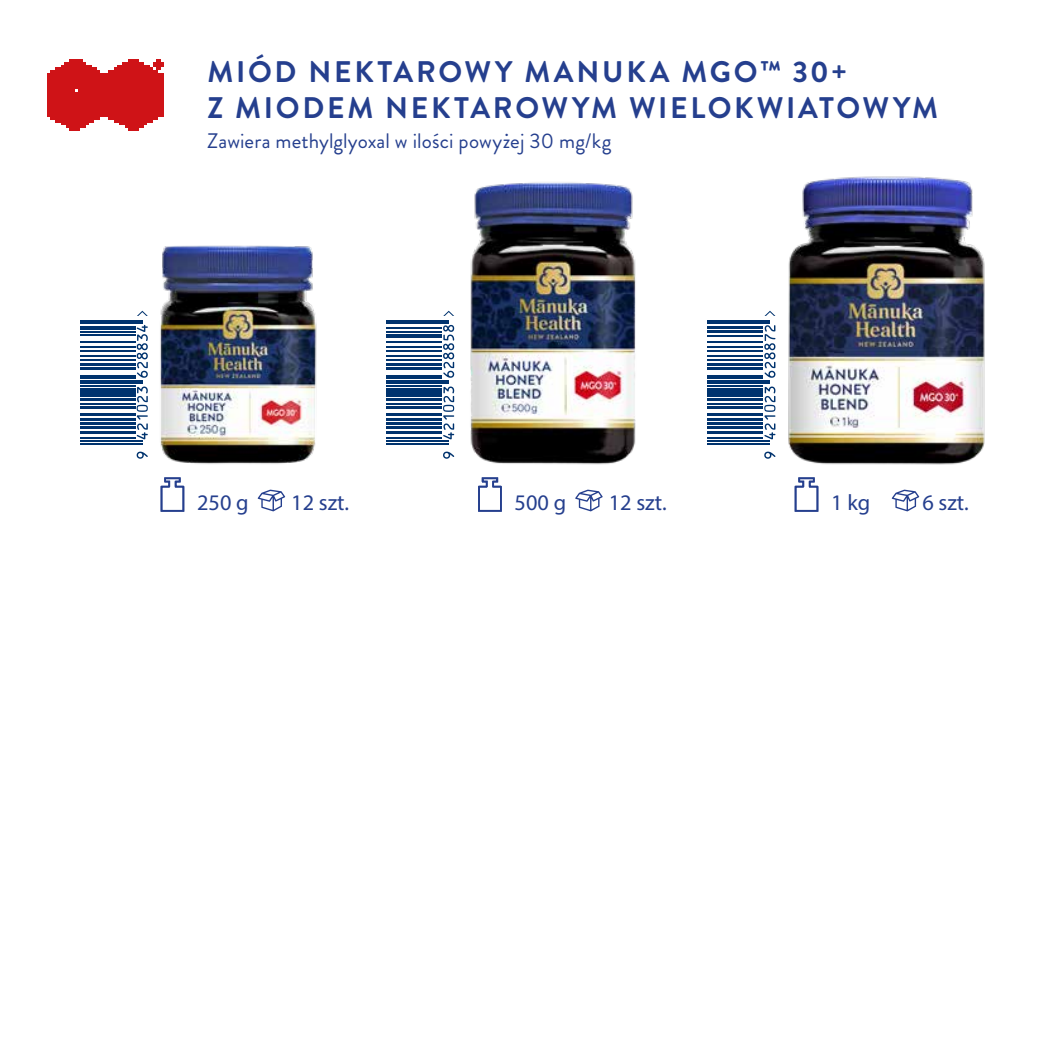
<style>
.page{position:relative;width:1042px;height:1042px;background:#fff}
.page>*{position:absolute;margin:0;border:0;box-sizing:border-box;transform-origin:0 0}
.t1{font:700 29.75px/35.7px "Brandon Grotesque";letter-spacing:.09em;color:#253f8e}
.t2{font:22.4px "Myriad Pro";color:#253f8e}
.t3{font:21px "Brandon Grotesque";letter-spacing:.005em;color:#253f8e}
</style>
<div class="page">
<img style="left:47px;top:59px;width:116px;height:72px">
<img style="left:139px;top:245px;width:178px;height:245px">
<img style="left:454px;top:182px;width:182px;height:308px">
<img style="left:755px;top:176px;width:230px;height:289px">
<svg style="left:258px;top:490px;width:27px;height:21px"></svg>
<svg style="left:575px;top:490px;width:27px;height:21px"></svg>
<svg style="left:892px;top:490px;width:27px;height:21px"></svg>
<svg style="left:160px;top:476px;width:25px;height:36px"></svg>
<svg style="left:477px;top:476px;width:26px;height:36px"></svg>
<svg style="left:794px;top:477px;width:25px;height:35px"></svg>
<svg style="left:764px;top:311px;width:11px;height:5px"></svg>
<hr style="left:707px;top:443px;width:63px;height:1px;background:#00336e">
<hr style="left:707px;top:440px;width:63px;height:2px;background:#00336e">
<hr style="left:707px;top:438px;width:56px;height:1px;background:#00336e">
<hr style="left:707px;top:431px;width:56px;height:3px;background:#00336e">
<hr style="left:707px;top:426px;width:56px;height:3px;background:#00336e">
<hr style="left:707px;top:422px;width:56px;height:3px;background:#00336e">
<hr style="left:707px;top:418px;width:56px;height:3px;background:#00336e">
<hr style="left:707px;top:413px;width:56px;height:3px;background:#00336e">
<hr style="left:707px;top:406px;width:56px;height:3px;background:#00336e">
<hr style="left:707px;top:404px;width:56px;height:1px;background:#00336e">
<hr style="left:707px;top:398px;width:56px;height:3px;background:#00336e">
<hr style="left:707px;top:394px;width:56px;height:3px;background:#00336e">
<div style="left:707px;top:388px;width:56px;height:5px;background:#00336e"></div>
<hr style="left:707px;top:385px;width:56px;height:2px;background:#00336e">
<hr style="left:707px;top:383px;width:63px;height:1px;background:#00336e">
<hr style="left:707px;top:380px;width:63px;height:1px;background:#00336e">
<hr style="left:707px;top:377px;width:56px;height:2px;background:#00336e">
<hr style="left:707px;top:375px;width:56px;height:1px;background:#00336e">
<hr style="left:707px;top:367px;width:56px;height:3px;background:#00336e">
<hr style="left:707px;top:363px;width:56px;height:3px;background:#00336e">
<hr style="left:707px;top:359px;width:56px;height:1px;background:#00336e">
<hr style="left:707px;top:355px;width:56px;height:1px;background:#00336e">
<hr style="left:707px;top:350px;width:56px;height:1px;background:#00336e">
<hr style="left:707px;top:346px;width:56px;height:1px;background:#00336e">
<hr style="left:707px;top:341px;width:56px;height:1px;background:#00336e">
<hr style="left:707px;top:336px;width:56px;height:1px;background:#00336e">
<hr style="left:707px;top:330px;width:56px;height:3px;background:#00336e">
<hr style="left:707px;top:326px;width:56px;height:3px;background:#00336e">
<hr style="left:707px;top:322px;width:63px;height:2px;background:#00336e">
<hr style="left:707px;top:320px;width:63px;height:1px;background:#00336e">
<svg style="left:764px;top:452px;width:11px;height:7px"></svg>
<svg style="left:764px;top:386px;width:11px;height:53px"></svg>
<svg style="left:764px;top:325px;width:11px;height:53px"></svg>
<svg style="left:137px;top:311px;width:11px;height:5px"></svg>
<hr style="left:80px;top:443px;width:62px;height:1px;background:#00336e">
<hr style="left:80px;top:440px;width:62px;height:2px;background:#00336e">
<hr style="left:80px;top:438px;width:56px;height:1px;background:#00336e">
<hr style="left:80px;top:431px;width:56px;height:3px;background:#00336e">
<hr style="left:80px;top:426px;width:56px;height:3px;background:#00336e">
<hr style="left:80px;top:422px;width:56px;height:3px;background:#00336e">
<hr style="left:80px;top:418px;width:56px;height:3px;background:#00336e">
<hr style="left:80px;top:413px;width:56px;height:3px;background:#00336e">
<hr style="left:80px;top:406px;width:56px;height:3px;background:#00336e">
<hr style="left:80px;top:404px;width:56px;height:1px;background:#00336e">
<hr style="left:80px;top:398px;width:56px;height:3px;background:#00336e">
<hr style="left:80px;top:394px;width:56px;height:3px;background:#00336e">
<div style="left:80px;top:388px;width:56px;height:5px;background:#00336e"></div>
<hr style="left:80px;top:385px;width:56px;height:2px;background:#00336e">
<hr style="left:80px;top:383px;width:62px;height:1px;background:#00336e">
<hr style="left:80px;top:380px;width:62px;height:1px;background:#00336e">
<hr style="left:80px;top:377px;width:56px;height:2px;background:#00336e">
<hr style="left:80px;top:375px;width:56px;height:1px;background:#00336e">
<hr style="left:80px;top:367px;width:56px;height:3px;background:#00336e">
<hr style="left:80px;top:363px;width:56px;height:3px;background:#00336e">
<hr style="left:80px;top:359px;width:56px;height:1px;background:#00336e">
<hr style="left:80px;top:355px;width:56px;height:1px;background:#00336e">
<hr style="left:80px;top:350px;width:56px;height:1px;background:#00336e">
<hr style="left:80px;top:346px;width:56px;height:1px;background:#00336e">
<hr style="left:80px;top:341px;width:56px;height:1px;background:#00336e">
<hr style="left:80px;top:334px;width:56px;height:2px;background:#00336e">
<hr style="left:80px;top:332px;width:56px;height:1px;background:#00336e">
<hr style="left:80px;top:326px;width:56px;height:4px;background:#00336e">
<hr style="left:80px;top:322px;width:62px;height:2px;background:#00336e">
<hr style="left:80px;top:320px;width:62px;height:1px;background:#00336e">
<svg style="left:137px;top:452px;width:11px;height:7px"></svg>
<svg style="left:137px;top:386px;width:11px;height:53px"></svg>
<svg style="left:137px;top:325px;width:11px;height:53px"></svg>
<svg style="left:443px;top:311px;width:11px;height:5px"></svg>
<hr style="left:386px;top:443px;width:62px;height:1px;background:#00336e">
<hr style="left:386px;top:440px;width:62px;height:2px;background:#00336e">
<hr style="left:386px;top:438px;width:56px;height:1px;background:#00336e">
<hr style="left:386px;top:431px;width:56px;height:3px;background:#00336e">
<hr style="left:386px;top:426px;width:56px;height:3px;background:#00336e">
<hr style="left:386px;top:422px;width:56px;height:3px;background:#00336e">
<hr style="left:386px;top:418px;width:56px;height:3px;background:#00336e">
<hr style="left:386px;top:413px;width:56px;height:3px;background:#00336e">
<hr style="left:386px;top:406px;width:56px;height:3px;background:#00336e">
<hr style="left:386px;top:404px;width:56px;height:1px;background:#00336e">
<hr style="left:386px;top:398px;width:56px;height:3px;background:#00336e">
<hr style="left:386px;top:394px;width:56px;height:3px;background:#00336e">
<div style="left:386px;top:388px;width:56px;height:5px;background:#00336e"></div>
<hr style="left:386px;top:385px;width:56px;height:2px;background:#00336e">
<hr style="left:386px;top:383px;width:62px;height:1px;background:#00336e">
<hr style="left:386px;top:380px;width:62px;height:1px;background:#00336e">
<hr style="left:386px;top:377px;width:56px;height:2px;background:#00336e">
<hr style="left:386px;top:375px;width:56px;height:1px;background:#00336e">
<hr style="left:386px;top:367px;width:56px;height:3px;background:#00336e">
<hr style="left:386px;top:363px;width:56px;height:3px;background:#00336e">
<hr style="left:386px;top:359px;width:56px;height:1px;background:#00336e">
<hr style="left:386px;top:355px;width:56px;height:1px;background:#00336e">
<hr style="left:386px;top:350px;width:56px;height:1px;background:#00336e">
<hr style="left:386px;top:346px;width:56px;height:1px;background:#00336e">
<hr style="left:386px;top:341px;width:56px;height:1px;background:#00336e">
<hr style="left:386px;top:334px;width:56px;height:4px;background:#00336e">
<hr style="left:386px;top:332px;width:56px;height:1px;background:#00336e">
<hr style="left:386px;top:328px;width:56px;height:1px;background:#00336e">
<hr style="left:386px;top:322px;width:62px;height:2px;background:#00336e">
<hr style="left:386px;top:320px;width:62px;height:1px;background:#00336e">
<svg style="left:443px;top:452px;width:11px;height:7px"></svg>
<svg style="left:443px;top:386px;width:11px;height:53px"></svg>
<svg style="left:443px;top:325px;width:11px;height:53px"></svg>
<p class="t1" style="left:207px;top:55px;width:732px">MIÓD NEKTAROWY MANUKA MGO™ 30+<br>Z MIODEM NEKTAROWYM WIELOKWIATOWYM</p>
<p class="t3" style="left:207px;top:126px;width:406px">Zawiera methylglyoxal w ilości powyżej 30 mg/kg</p>
<p class="t2" style="left:197px;top:489px;width:53px">250 g</p>
<p class="t2" style="left:291px;top:489px;width:59px">12 szt.</p>
<p class="t2" style="left:514px;top:489px;width:53px">500 g</p>
<p class="t2" style="left:609px;top:489px;width:59px">12 szt.</p>
<p class="t2" style="left:831px;top:489px;width:41px">1 kg</p>
<p class="t2" style="left:922px;top:489px;width:48px">6 szt.</p>
</div>
